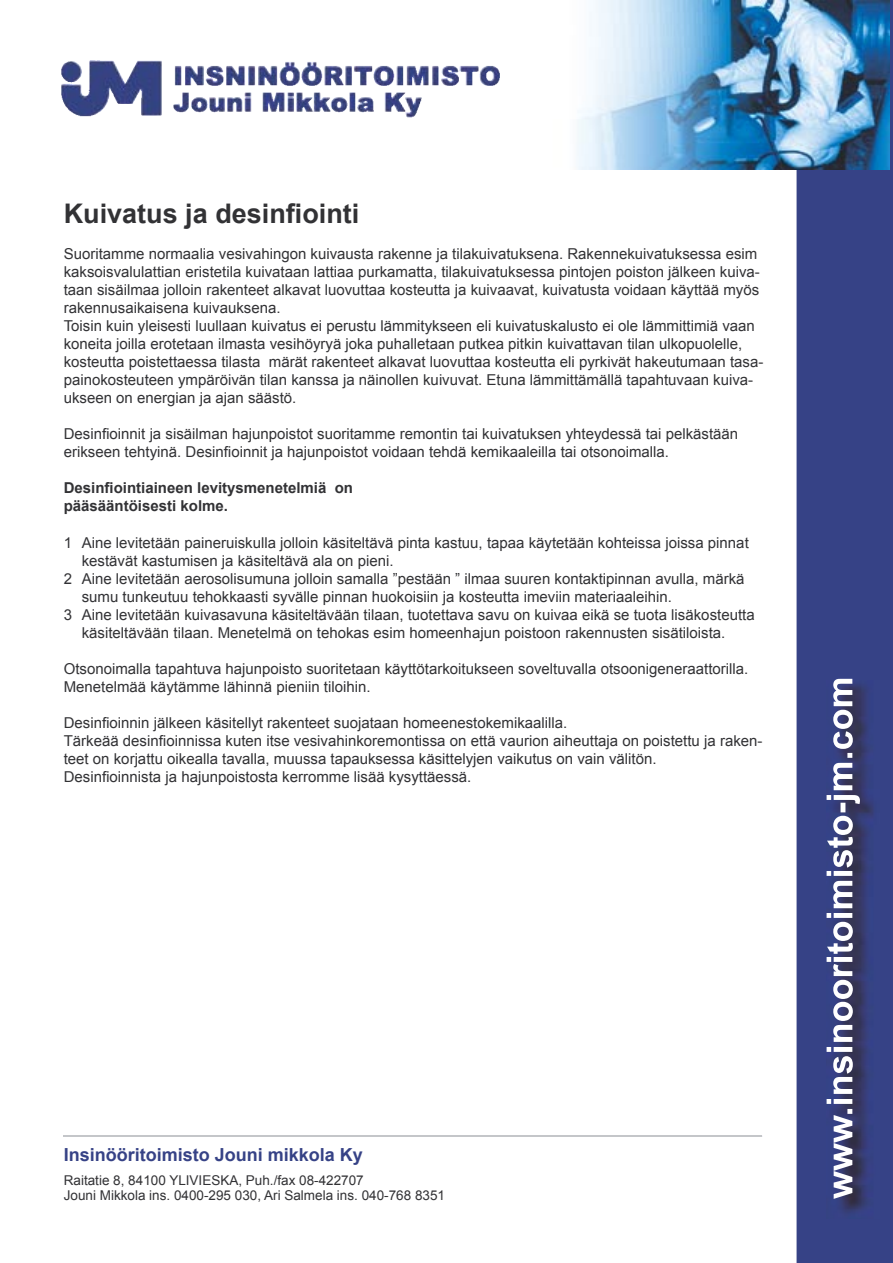
<style>
.page{position:relative;width:893px;height:1263px;background:#fff}
.page>*{position:absolute;margin:0;border:0;box-sizing:border-box;transform-origin:0 0}
.t1{font:700 27px "Arial";color:#323235}
.t2{font:700 18px "Arial";color:#364286}
.t3{font:15px/18px "Arial";color:#323235}
.t4{font:700 15px/18px "Arial";color:#323235}
.t5{font:13.5px/15px "Arial";color:#323235}
</style>
<div class="page">
<div style="left:796px;top:0;width:97px;height:1263px;background:#364286"></div>
<img style="left:61px;top:60px;width:226px;height:56px">
<img style="left:827px;top:680px;width:52px;height:539px">
<svg style="left:827px;top:679px;width:33px;height:520px"></svg>
<hr style="left:64px;top:1135px;width:698px;height:2px;background:#c4c6c9">
<img style="left:577px;top:0;width:313px;height:170px">
<h1 class="t1" style="left:64px;top:196px;width:297px">Kuivatus ja desinfiointi</h1>
<p class="t3" style="left:64px;top:245px;width:701px">Suoritamme normaalia vesivahingon kuivausta rakenne ja tilakuivatuksena. Rakennekuivatuksessa esim kaksoisvalulattian eristetila kuivataan lattiaa purkamatta, tilakuivatuksessa pintojen poiston jälkeen kuiva&shy;taan sisäilmaa jolloin rakenteet alkavat luovuttaa kosteutta ja kuivaavat, kuivatusta voidaan käyttää myös rakennusaikaisena kuivauksena.<br>Toisin kuin yleisesti luullaan kuivatus ei perustu lämmitykseen eli kuivatuskalusto ei ole lämmittimiä vaan koneita joilla erotetaan ilmasta vesihöyryä joka puhalletaan putkea pitkin kuivattavan tilan ulkopuolelle, kosteutta poistettaessa tilasta märät rakenteet alkavat luovuttaa kosteutta eli pyrkivät hakeutumaan tasa&shy;painokosteuteen ympäröivän tilan kanssa ja näinollen kuivuvat. Etuna lämmittämällä tapahtuvaan kuiva&shy;ukseen on energian ja ajan säästö.</p>
<p class="t3" style="left:64px;top:425px;width:676px">Desinfioinnit ja sisäilman hajunpoistot suoritamme remontin tai kuivatuksen yhteydessä tai pelkästään erikseen tehtyinä. Desinfioinnit ja hajunpoistot voidaan tehdä kemikaaleilla tai otsonoimalla.</p>
<p class="t4" style="left:64px;top:480px;width:291px">Desinfiointiaineen levitysmenetelmiä on pääsääntöisesti kolme.</p>
<p class="t3" style="left:64px;top:533px;width:686px">1 Aine levitetään paineruiskulla jolloin käsiteltävä pinta kastuu, tapaa käytetään kohteissa joissa pinnat</p>
<p class="t3" style="left:82px;top:551px;width:313px">kestävät kastumisen ja käsiteltävä ala on pieni.</p>
<p class="t3" style="left:64px;top:569px;width:682px">2 Aine levitetään aerosolisumuna jolloin samalla ”pestään ” ilmaa suuren kontaktipinnan avulla, märkä</p>
<p class="t3" style="left:82px;top:587px;width:592px">sumu tunkeutuu tehokkaasti syvälle pinnan huokoisiin ja kosteutta imeviin materiaaleihin.</p>
<p class="t3" style="left:64px;top:605px;width:692px">3 Aine levitetään kuivasavuna käsiteltävään tilaan, tuotettava savu on kuivaa eikä se tuota lisäkosteutta</p>
<p class="t3" style="left:82px;top:623px;width:645px">käsiteltävään tilaan. Menetelmä on tehokas esim homeenhajun poistoon rakennusten sisätiloista.</p>
<p class="t3" style="left:64px;top:659px;width:686px">Otsonoimalla tapahtuva hajunpoisto suoritetaan käyttötarkoitukseen soveltuvalla otsoonigeneraattorilla.<br>Menetelmää käytämme lähinnä pieniin tiloihin.</p>
<p class="t3" style="left:64px;top:713px;width:700px">Desinfioinnin jälkeen käsitellyt rakenteet suojataan homeenestokemikaalilla.<br>Tärkeää desinfioinnissa kuten itse vesivahinkoremontissa on että vaurion aiheuttaja on poistettu ja raken&shy;teet on korjattu oikealla tavalla, muussa tapauksessa käsittelyjen vaikutus on vain välitön.<br>Desinfioinnista ja hajunpoistosta kerromme lisää kysyttäessä.</p>
<p class="t2" style="left:64px;top:1142px;width:301px">Insinööritoimisto Jouni mikkola Ky</p>
<p class="t5" style="left:64px;top:1172px;width:383px">Raitatie 8, 84100 YLIVIESKA, Puh./fax 08-422707<br>Jouni Mikkola ins. 0400-295 030, Ari Salmela ins. 040-768 8351</p>
</div>
